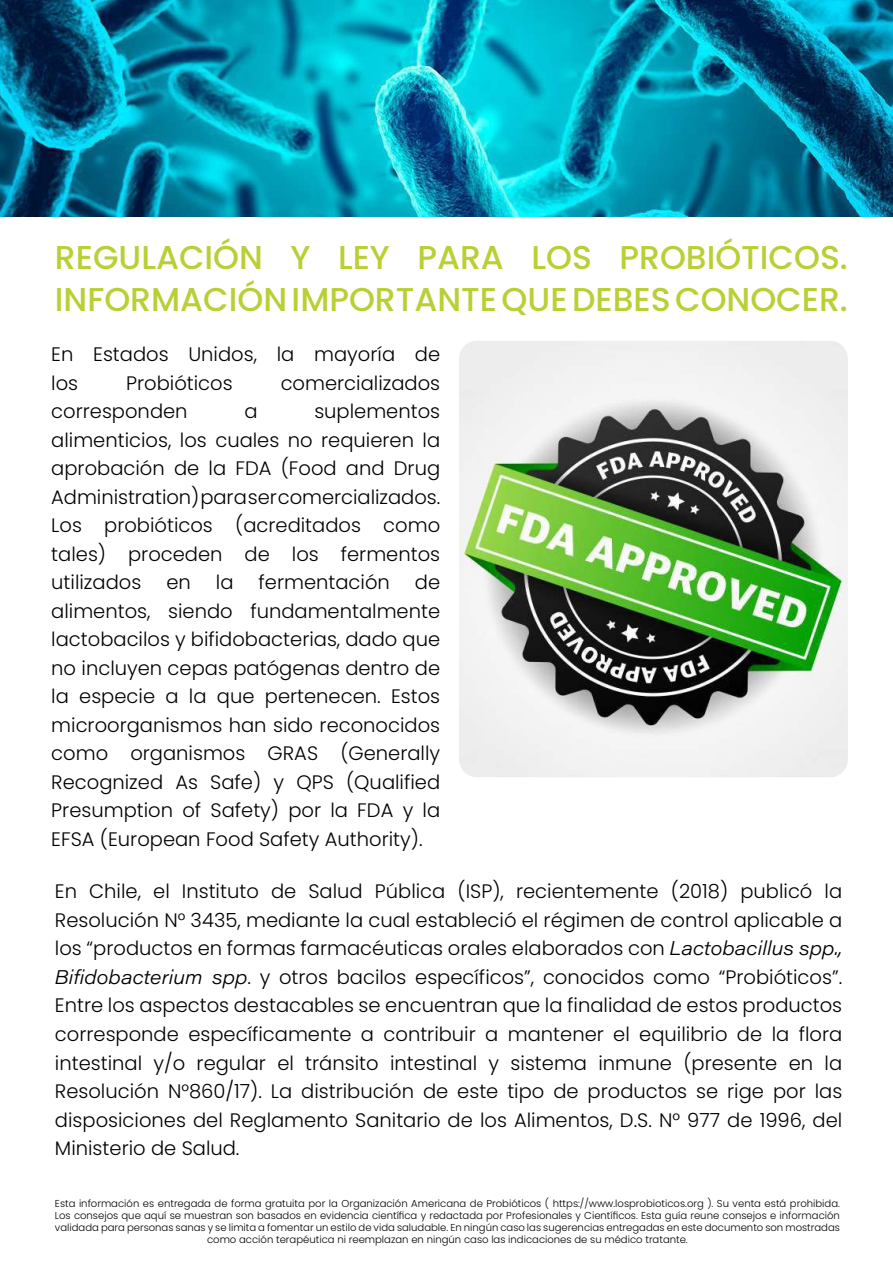
<style>
.page{position:relative;width:893px;height:1263px;background:#fff}
.page>*{position:absolute;margin:0;border:0;box-sizing:border-box;transform-origin:0 0}
.t1{font:500 33px/42px "Poppins";color:#bacf33}
.t2{font:300 19.5px/28.5px "Poppins";color:#000;text-align:justify}
.t3{font:300 10.05px/12px "Poppins";color:#000;text-align:center}
.s1{font-family:"Acumin Variable Concept";font-weight:400}
</style>
<div class="page">
<img style="left:0;top:0;width:893px;height:217px">
<img style="left:459px;top:341px;width:389px;height:436px">
<h1 class="t1" style="left:55px;top:236px;width:794px">REGULACIÓN Y LEY PARA LOS PROBIÓTICOS.<br>INFORMACIÓN IMPORTANTE QUE DEBES CONOCER.</h1>
<p class="t2" style="left:51px;top:340px;width:390px">En Estados Unidos, la mayoría de los</p>
<p class="t2" style="left:126px;top:369px;width:108px">Probióticos</p>
<p class="t2" style="left:281px;top:369px;width:161px">comercializados</p>
<p class="t2" style="left:51px;top:397px;width:138px">corresponden</p>
<p class="t2" style="left:244px;top:397px;width:15px">a</p>
<p class="t2" style="left:51px;top:397px;width:391px;text-indent:263px">suplementos alimenticios, los cuales no requieren la aprobación de la FDA (Food and Drug Administration) para ser comercializados.<br>Los probióticos (acreditados como tales) proceden de los fermentos utilizados</p>
<p class="t2" style="left:166px;top:568px;width:26px">en</p>
<p class="t2" style="left:216px;top:568px;width:19px">la</p>
<p class="t2" style="left:259px;top:568px;width:133px">fermentación</p>
<p class="t2" style="left:51px;top:568px;width:390px;text-indent:364px">de alimentos, siendo fundamentalmente lactobacilos y bifidobacterias, dado que no incluyen cepas patógenas dentro de la especie a la que pertenecen. Estos microorganismos han sido reconocidos como organismos GRAS (Generally Recognized As Safe) y QPS (Qualified Presumption of Safety) por la FDA y la EFSA (European Food Safety Authority).</p>
<p class="t2" style="left:55px;top:877px;width:789px">En Chile, el Instituto de Salud Pública (ISP), recientemente (2018) publicó la Resolución N° 3435, mediante la cual estableció el régimen de control aplicable a los “productos en formas farmacéuticas orales elaborados con <span class="s1">Lactobacillus spp., Bifidobacterium spp</span>. y otros bacilos específicos”, conocidos como “Probióticos”.<br>Entre los aspectos destacables se encuentran que la finalidad de estos productos corresponde específicamente a contribuir a mantener el equilibrio de la flora intestinal y/o regular el tránsito intestinal y sistema inmune (presente en la Resolución N°860/17). La distribución de este tipo de productos se rige por las disposiciones del Reglamento Sanitario de los Alimentos, D.S. N° 977 de 1996, del Ministerio de Salud.</p>
<p class="t3" style="left:55px;top:1197px;width:786px">Esta información es entregada de forma gratuita por la Organización Americana de Probióticos ( https://www.losprobioticos.org ). Su venta está prohibida.<br>Los consejos que aquí se muestran son basados en evidencia científica y redactada por Profesionales y Científicos. Esta guía reune consejos e información validada para personas sanas y se limita a fomentar un estilo de vida saludable. En ningún caso las sugerencias entregadas en este documento son mostradas como acción terapéutica ni reemplazan en ningún caso las indicaciones de su médico tratante.</p>
</div>
